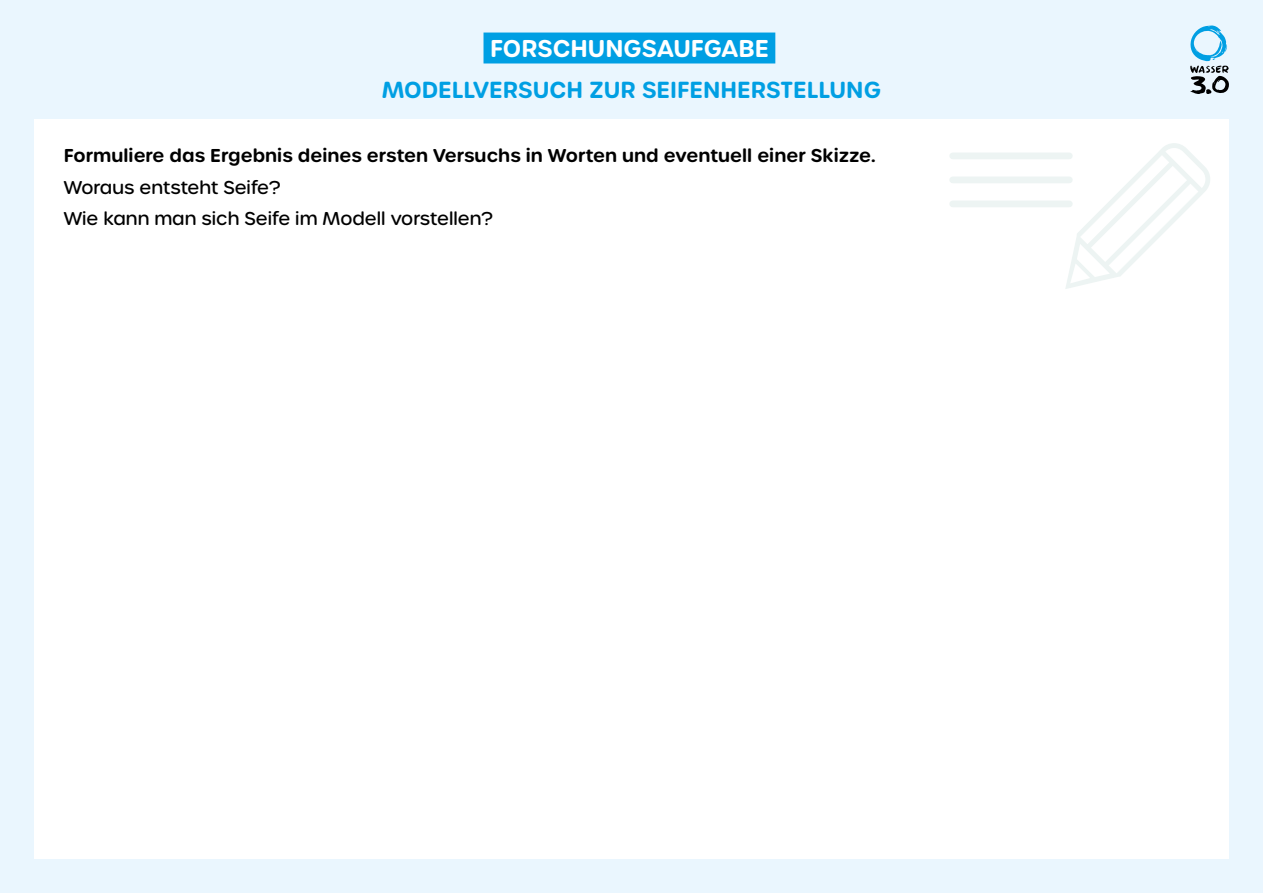
<style>
.page{position:relative;width:1263px;height:893px;background:#eaf6fe}
.page>*{position:absolute;margin:0;border:0;box-sizing:border-box;transform-origin:0 0}
.t1{font:600 23.55px "Urbane Rounded";color:#fff}
.t2{font:600 22.5px "Urbane Rounded";color:#009fe3}
.t3{font:600 18px "Urbane Rounded";color:#000}
.t4{font:500 18px/31.2px "Urbane Rounded";color:#000}
</style>
<div class="page">
<div style="left:34px;top:119px;width:1195px;height:740px;background:#fff"></div>
<svg style="left:1065px;top:143px;width:145px;height:146px"></svg>
<div style="left:953px;top:153px;width:116px;height:6px;background:#edf4f3"></div>
<div style="left:953px;top:177px;width:116px;height:6px;background:#edf4f3"></div>
<div style="left:953px;top:201px;width:116px;height:6px;background:#edf4f3"></div>
<div style="left:483px;top:33px;width:292px;height:30px;background:#009fe3"></div>
<svg style="left:1190px;top:25px;width:39px;height:69px"></svg>
<h1 class="t1" style="left:490px;top:32px;width:280px">FORSCHUNGSAUFGABE</h1>
<p class="t2" style="left:382px;top:74px;width:501px">MODELLVERSUCH ZUR SEIFENHERSTELLUNG</p>
<p class="t3" style="left:64px;top:144px;width:813px">Formuliere das Ergebnis deines ersten Versuchs in Worten und eventuell einer Skizze.</p>
<p class="t4" style="left:64px;top:172px;width:431px">Woraus entsteht Seife?<br>Wie kann man sich Seife im Modell vorstellen?</p>
</div>
